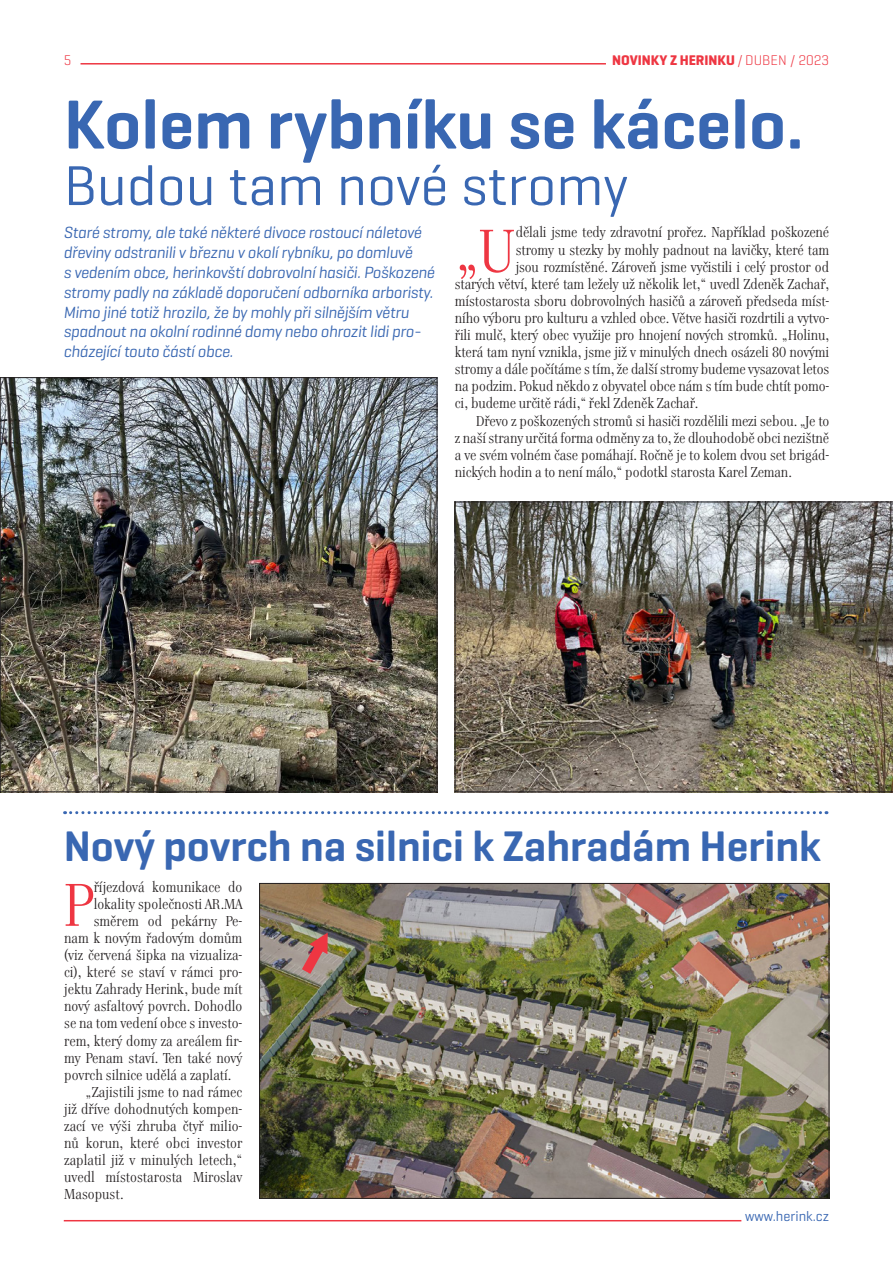
<style>
.page{position:relative;width:893px;height:1263px;background:#fff}
.page>*{position:absolute;margin:0;border:0;box-sizing:border-box;transform-origin:0 0}
.velký_titulek{font:600 70.5px "Geogrotesque";color:#3967b2}
.text_iniciala{font:59.85px "Genre";color:#ee3642}
.nadtitulek{font:57px "Geogrotesque";color:#3967b2}
.velký_titulek-2{font:600 43.5px "Geogrotesque";color:#3967b2}
.perex{font:italic 16.5px/19.8px "Geogrotesque";letter-spacing:-.02em;color:#3967b2}
.text_iniciala-2{font:14.25px "Genre";letter-spacing:-.01em;color:#231f20}
.text{font:14.25px/17.1px "Genre";color:#231f20;text-align:justify}
.t1{font:700 14.25px "Geogrotesque";color:#ee3642}
.t2{font:14.25px "Geogrotesque";color:#3967b2}
.t3{font:300 14.25px "Geogrotesque";color:#ee3642}
.s1{font-weight:300}
</style>
<div class="page">
<img style="left:261px;top:885px;width:566px;height:311px">
<svg style="left:65px;top:811px;width:762px;height:3px"></svg>
<svg style="left:302px;top:932px;width:26px;height:42px"></svg>
<img style="left:2px;top:379px;width:433px;height:411px">
<img style="left:455px;top:502px;width:438px;height:290px">
<hr style="left:81px;top:63px;width:525px;height:2px;background:#ee3642">
<hr style="left:64px;top:1220px;width:677px;height:1px;background:#ee3642">
<p class="t3" style="left:64px;top:51px;width:9px">5</p>
<p class="t1" style="left:612px;top:51px;width:219px">NOVINKY Z HERINKU <span class="s1">/ DUBEN / 2023</span></p>
<p class="velký_titulek" style="left:64px;top:81px;width:741px">Kolem rybníku se kácelo.</p>
<p class="nadtitulek" style="left:64px;top:150px;width:566px">Budou tam nové stromy</p>
<p class="perex" style="left:63px;top:222px;width:373px">Staré stromy, ale také některé divoce rostoucí náletové dřeviny odstranili v březnu v okolí rybníku, po domluvě<br>s vedením obce, herinkovští dobrovolní hasiči. Poškozené stromy padly na základě doporučení odborníka arboristy.<br>Mimo jiné totiž hrozilo, že by mohly při silnějším větru spadnout na okolní rodinné domy nebo ohrozit lidi pro&shy;cházející touto částí obce.</p>
<p class="text_iniciala" style="left:455px;top:218px;width:61px">„U</p>
<p class="text_iniciala-2" style="left:516px;top:225px;width:315px">dělali jsme tedy zdravotní prořez. Například poškozené</p>
<p class="text_iniciala-2" style="left:516px;top:242px;width:315px">stromy u stezky by mohly padnout na lavičky, které tam</p>
<p class="text_iniciala-2" style="left:516px;top:259px;width:315px">jsou rozmístěné. Zároveň jsme vyčistili i celý prostor od</p>
<p class="text_iniciala-2" style="left:455px;top:276px;width:376px">starých větví, které tam ležely už několik let,“ uvedl Zdeněk Zachař,</p>
<p class="text_iniciala-2" style="left:455px;top:293px;width:376px">místostarosta sboru dobrovolných hasičů a zároveň předseda míst-</p>
<p class="text_iniciala-2" style="left:455px;top:310px;width:376px">ního výboru pro kulturu a vzhled obce. Větve hasiči rozdrtili a vytvo-</p>
<p class="text_iniciala-2" style="left:455px;top:327px;width:376px">řili mulč, který obec využije pro hnojení nových stromků. „Holinu,</p>
<p class="text_iniciala-2" style="left:455px;top:344px;width:376px">která tam nyní vznikla, jsme již v minulých dnech osázeli 80 novými</p>
<p class="text_iniciala-2" style="left:455px;top:361px;width:376px">stromy a dále počítáme s tím, že další stromy budeme vysazovat letos</p>
<p class="text_iniciala-2" style="left:455px;top:379px;width:376px">na podzim. Pokud někdo z obyvatel obce nám s tím bude chtít pomo-</p>
<p class="text_iniciala-2" style="left:455px;top:396px;width:245px">ci, budeme určitě rádi,“ řekl Zdeněk Zachař.</p>
<p class="text" style="left:455px;top:414px;width:376px;text-indent:21px">Dřevo z poškozených stromů si hasiči rozdělili mezi sebou. „Je to z naší strany určitá forma odměny za to, že dlouhodobě obci nezištně a ve svém volném čase pomáhají. Ročně je to kolem dvou set brigád&shy;nických hodin a to není málo,“ podotkl starosta Karel Zeman.</p>
<p class="velký_titulek-2" style="left:64px;top:819px;width:758px">Nový povrch na silnici k Zahradám Herink</p>
<p class="text_iniciala" style="left:64px;top:872px;width:31px">P</p>
<p class="text_iniciala-2" style="left:94px;top:879px;width:150px">říjezdová komunikace do</p>
<p class="text_iniciala-2" style="left:94px;top:896px;width:150px">lokality společnosti AR.MA</p>
<p class="text_iniciala-2" style="left:94px;top:913px;width:150px">směrem od pekárny Pe-</p>
<p class="text_iniciala-2" style="left:64px;top:930px;width:180px">nam k novým řadovým domům</p>
<p class="text_iniciala-2" style="left:64px;top:947px;width:180px">(viz červená šipka na vizualiza-</p>
<p class="text_iniciala-2" style="left:64px;top:964px;width:180px">ci), které se staví v rámci pro-</p>
<p class="text_iniciala-2" style="left:64px;top:981px;width:180px">jektu Zahrady Herink, bude mít</p>
<p class="text_iniciala-2" style="left:64px;top:998px;width:180px">nový asfaltový povrch. Dohodlo</p>
<p class="text_iniciala-2" style="left:64px;top:1016px;width:180px">se na tom vedení obce s investo-</p>
<p class="text_iniciala-2" style="left:64px;top:1033px;width:180px">rem, který domy za areálem fir-</p>
<p class="text_iniciala-2" style="left:64px;top:1050px;width:180px">my Penam staví. Ten také nový</p>
<p class="text_iniciala-2" style="left:64px;top:1067px;width:169px">povrch silnice udělá a zaplatí.</p>
<p class="text" style="left:64px;top:1085px;width:180px;text-indent:21px">„Zajistili jsme to nad rámec již dříve dohodnutých kompen&shy;zací ve výši zhruba čtyř milio&shy;nů korun, které obci investor zaplatil již v minulých letech,“ uvedl místostarosta Miroslav Masopust.</p>
<p class="t2" style="left:745px;top:1208px;width:86px">www.herink.cz</p>
</div>
